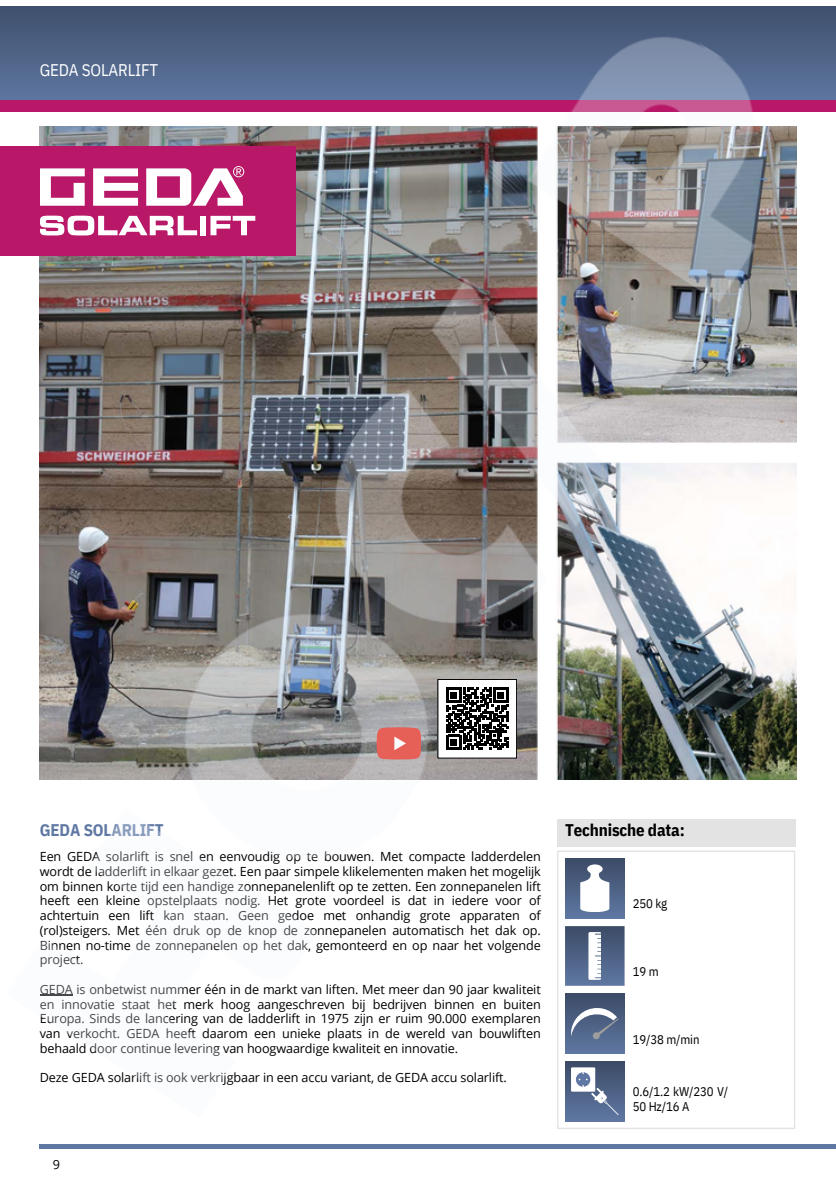
<style>
.page{position:relative;width:836px;height:1196px;background:#fff}
.page>*{position:absolute;margin:0;border:0;box-sizing:border-box;transform-origin:0 0}
.t1{font:700 16.8px "IBM Plex Sans Cond";letter-spacing:-.01em;color:#000}
.t2{font:16.8px "IBM Plex Sans Cond";letter-spacing:-.01em;color:#fff}
.t3{font:700 16.8px "IBM Plex Sans Cond";letter-spacing:-.01em;color:#5f78a3}
.t4{font:12.6px/14.8px "Open Sans";letter-spacing:-.01em;color:#000;text-align:justify}
.t5{font:12.6px/14.8px "IBM Plex Sans Cond";letter-spacing:-.01em;color:#000}
</style>
<div class="page">
<hr style="left:40px;top:1144px;width:795px;height:4px;background:#5f78a3">
<div style="left:565px;top:1061px;width:59px;height:60px;background:#5e77a1"></div>
<img style="left:0;top:6px;width:835px;height:1113px">
<h1 class="t2" style="left:40px;top:58px;width:120px">GEDA SOLARLIFT</h1>
<h1 class="t3" style="left:40px;top:819px;width:125px">GEDA SOLARLIFT</h1>
<h1 class="t1" style="left:565px;top:819px;width:121px">Technische data:</h1>
<p class="t4" style="left:40px;top:849px;width:502px">Een GEDA solarlift is snel en eenvoudig op te bouwen. Met compacte ladderdelen wordt de ladderlift in elkaar gezet. Een paar simpele klikelementen maken het mogelijk om binnen korte tijd een handige zonnepanelenlift op te zetten. Een zonnepanelen lift heeft een kleine opstelplaats nodig. Het grote voordeel is dat in iedere voor of achtertuin een lift kan staan. Geen gedoe met onhandig grote apparaten of (rol)steigers. Met één druk op de knop de zonnepanelen automatisch het dak op.<br>Binnen no-time de zonnepanelen op het dak, gemonteerd en op naar het volgende project.</p>
<p class="t4" style="left:40px;top:981px;width:502px">GEDA is onbetwist nummer één in de markt van liften. Met meer dan 90 jaar kwaliteit en innovatie staat het merk hoog aangeschreven bij bedrijven binnen en buiten Europa. Sinds de lancering van de ladderlift in 1975 zijn er ruim 90.000 exemplaren van verkocht. GEDA heeft daarom een unieke plaats in de wereld van bouwliften behaald door continue levering van hoogwaardige kwaliteit en innovatie.</p>
<p class="t4" style="left:40px;top:1069px;width:468px">Deze GEDA solarlift is ook verkrijgbaar in een accu variant, de GEDA accu solarlift.</p>
<p class="t4" style="left:53px;top:1156px;width:9px">9</p>
<p class="t5" style="left:632px;top:896px;width:36px">250 kg</p>
<p class="t5" style="left:632px;top:963px;width:27px">19m</p>
<p class="t5" style="left:632px;top:1031px;width:68px">19/38 m/min</p>
<p class="t5" style="left:632px;top:1084px;width:97px">0.6/1.2 kW/230 V/<br>50 Hz/16 A</p>
</div>
